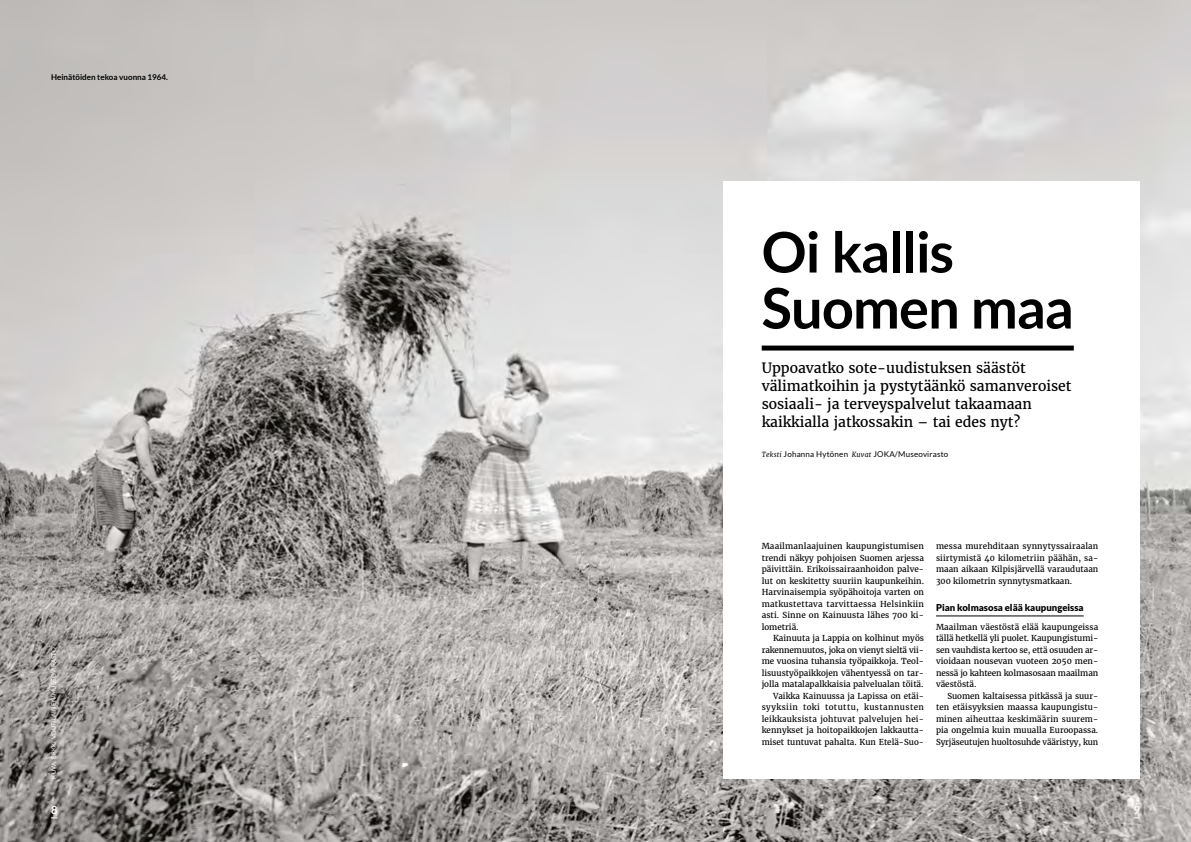
<style>
.page{position:relative;width:1191px;height:842px;background:#fff}
.page>*{position:absolute;margin:0;border:0;box-sizing:border-box;transform-origin:0 0}
.t1{font:700 56px/56px "Lato";letter-spacing:-.02em;color:#000}
.t2{font:14px/18px "Merriweather";color:#000}
.t3{font:700 11.2px "Lato";color:#fff}
.t4{font:900 9.5px "Lato";color:#000}
.t5{font:8.1px/11.5px "Merriweather";color:#000;text-align:justify}
.t6{font:8px "Lato";letter-spacing:.025em;color:#000}
.t7{font:700 8px "Lato";letter-spacing:.005em;color:#000}
.t8{font:6px "Lato";letter-spacing:.025em;color:#fff}
.s1{font-family:"Merriweather";font-style:italic;font-size:7px}
</style>
<div class="page">
<img style="left:0;top:0;width:1191px;height:842px">
<div style="left:723px;top:181px;width:417px;height:598px;background:#fff"></div>
<div style="left:761px;top:346px;width:312px;height:5px;background:#000"></div>
<hr style="left:936px;top:615px;width:147px;height:1px;background:#000">
<p class="t7" style="left:51px;top:72px;width:118px">Heinätöiden tekoa vuonna 1964.</p>
<p class="t8" style="left:50px;top:779px;width:133px;rotate:-90deg">KUVA: ERKKI VOUTILAINEN/MUSEOVIRASTO</p>
<h1 class="t1" style="left:761px;top:223px;width:313px">Oi kallis<br>Suomen maa</h1>
<h2 class="t2" style="left:761px;top:359px;width:311px">Uppoavatko sote-uudistuksen säästöt välimatkoihin ja pystytäänkö samanveroiset sosiaali- ja terveyspalvelut takaamaan kaikkialla jatkossakin – tai edes nyt?</h2>
<p class="t6" style="left:761px;top:450px;width:188px"><span class="s1">Teksti</span> Johanna Hytönen <span class="s1">Kuvat</span> JOKA/Museovirasto</p>
<p class="t5" style="left:761px;top:540px;width:164px">Maailmanlaajuinen kaupungistumisen trendi näkyy pohjoisen Suomen arjessa päivittäin. Erikoissairaanhoidon palve&shy;lut on keskitetty suuriin kaupunkeihin.<br>Harvinaisempia syöpähoitoja varten on matkustettava tarvittaessa Helsinkiin asti. Sinne on Kainuusta lähes 700 ki&shy;lometriä.</p>
<p class="t5" style="left:761px;top:632px;width:164px;text-align:right">Kainuuta ja Lappia on kolhinut myös rakennemuutos, joka on vienyt sieltä vii&shy;me vuosina tuhansia työpaikkoja. Teol&shy;lisuustyöpaikkojen vähentyessä on tar&shy;jolla matalapalkkaisia palvelualan töitä.<br>Vaikka Kainuussa ja Lapissa on etäi&shy;syyksiin toki totuttu, kustannusten leikkauksista johtuvat palvelujen hei&shy;kennykset ja hoitopaikkojen lakkautta&shy;miset tuntuvat pahalta. Kun Etelä-Suo-</p>
<p class="t5" style="left:936px;top:540px;width:164px">messa murehditaan synnytyssairaalan siirtymistä 40 kilometriin päähän, sa&shy;maan aikaan Kilpisjärvellä varaudutaan 300 kilometrin synnytysmatkaan.</p>
<p class="t4" style="left:936px;top:602px;width:149px">Pian kolmasosa elää kaupungeissa</p>
<p class="t5" style="left:936px;top:621px;width:164px">Maailman väestöstä elää kaupungeissa tällä hetkellä yli puolet. Kaupungistumi&shy;sen vauhdista kertoo se, että osuuden ar&shy;vioidaan nousevan vuoteen 2050 men&shy;nessä jo kahteen kolmasosaan maailman väestöstä.</p>
<p class="t5" style="left:936px;top:690px;width:164px;text-indent:11px">Suomen kaltaisessa pitkässä ja suur&shy;ten etäisyyksien maassa kaupungistu&shy;minen aiheuttaa keskimäärin suurem&shy;pia ongelmia kuin muualla Euroopassa.<br>Syrjäseutujen huoltosuhde vääristyy, kun</p>
<h3 class="t3" style="left:51px;top:803px;width:8px">8</h3>
<h3 class="t3" style="left:1133px;top:803px;width:8px">9</h3>
</div>
